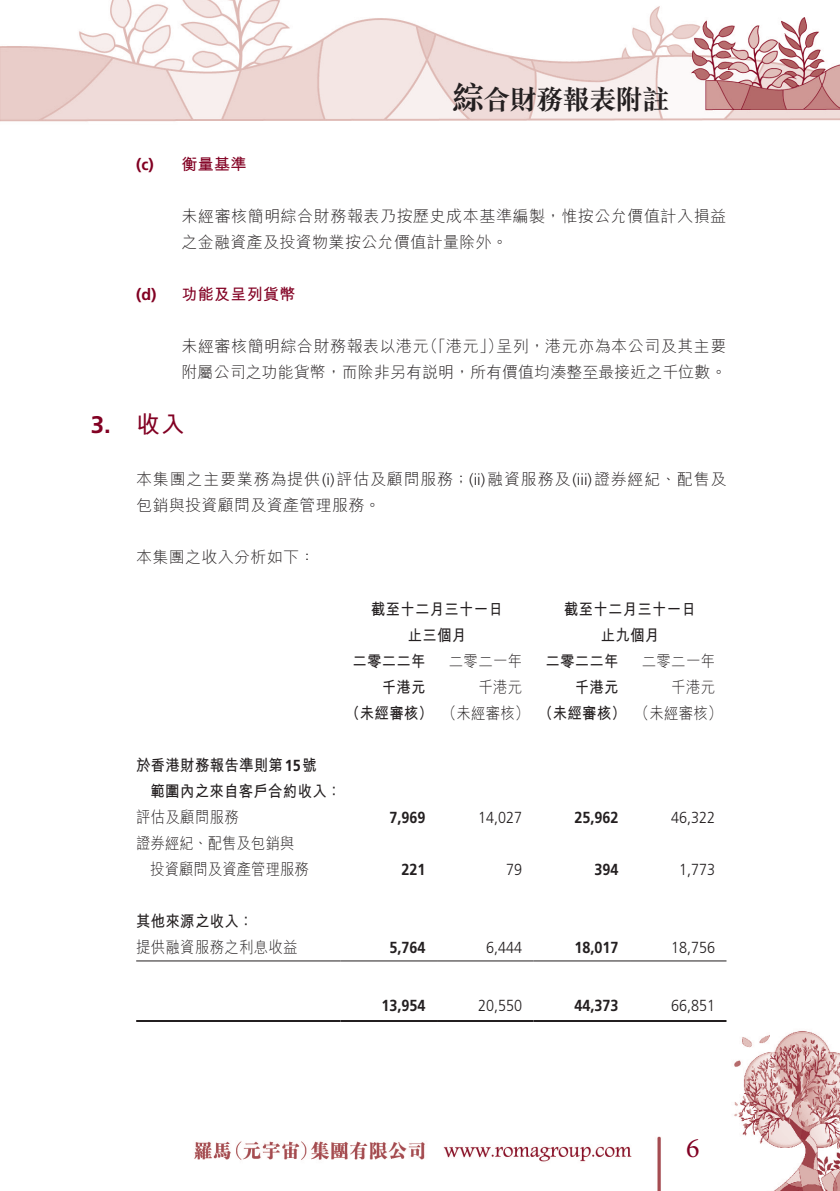
<style>
.page{position:relative;width:840px;height:1191px;background:#fff}
.page>*{position:absolute;margin:0;border:0;box-sizing:border-box;transform-origin:0 0}
.t1{font:700 28px "M Sung HK";letter-spacing:-.055em;color:#231f20}
.t2{font:28px "Minion Pro";color:#820123}
._01_H1{font:700 24px "M Hei HK";color:#820123}
._01_H1-2{font:700 24px "Frutiger LT Std";color:#820123}
._50_Table_txt{font:700 16px "M Hei HK";letter-spacing:.02em;color:#231f20;scale:.9 1}
._00_txt{font:300 16px/26px "M Hei HK";letter-spacing:.03em;color:#231f20}
._00_txt-2{font:300 16px/26px "M Hei HK";letter-spacing:.05em;color:#231f20}
._00_txt-3{font:300 16px/26px "M Hei HK";color:#231f20}
._50_Table_txt-2{font:300 16px "M Hei HK";letter-spacing:.02em;color:#231f20;scale:.9 1}
._50_Table_txt-3{font:300 16px "Frutiger LT Std";color:#231f20;scale:.9 1}
._50_Table_txt-4{font:700 16px "Frutiger LT Std";color:#231f20;scale:.9 1}
._50_Table_txt-5{font:300 16px "M Hei HK";color:#231f20;scale:.9 1}
._02_H2{font:700 16px "M Hei HK";letter-spacing:.02em;color:#820123}
._02_H2-2{font:700 16px "Frutiger LT Std";color:#820123}
.s1{font-size:33px}
.s2{font-family:"Frutiger LT Std"}
</style>
<div class="page">
<img style="left:0;top:0;width:839px;height:1191px">
<hr style="left:136px;top:960px;width:204px;height:1px;background:#231f20">
<hr style="left:340px;top:960px;width:97px;height:1px;background:#231f20">
<hr style="left:437px;top:960px;width:96px;height:1px;background:#231f20">
<hr style="left:533px;top:960px;width:96px;height:1px;background:#231f20">
<hr style="left:629px;top:960px;width:97px;height:1px;background:#231f20">
<hr style="left:136px;top:1020px;width:204px;height:2px;background:#231f20">
<hr style="left:340px;top:1020px;width:97px;height:2px;background:#231f20">
<hr style="left:437px;top:1020px;width:96px;height:2px;background:#231f20">
<hr style="left:533px;top:1020px;width:96px;height:2px;background:#231f20">
<hr style="left:629px;top:1020px;width:97px;height:2px;background:#231f20">
<p class="_01_H1-2" style="left:91px;top:411px;width:22px">3.</p>
<p class="_02_H2-2" style="left:136px;top:155px;width:19px">)c(</p>
<p class="_02_H2-2" style="left:136px;top:285px;width:22px">d( )</p>
<p class="_02_H2" style="left:181px;top:153px;width:66px">衡量基準</p>
<h1 class="t1" style="left:451px;top:86px;width:219px"><span class="s1">綜</span>合財務報表附註</h1>
<p class="_00_txt" style="left:181px;top:203px;width:546px">未經審核簡明綜合財務報表乃按歷史成本基準編製，惟按公允價值計入損益之金融資產及投資物業按公允價值計量除外。</p>
<p class="_02_H2" style="left:181px;top:283px;width:115px">功能及呈列貨幣</p>
<p class="_00_txt" style="left:422px;top:333px;width:82px">（「港元」）</p>
<p class="_00_txt-3" style="left:181px;top:333px;width:546px">未經審核簡明綜合財務報表以港元<br>附屬公司之功能貨幣，而除非另有說明，所有價值均湊整至最接近之千位數。</p>
<p class="_01_H1" style="left:136px;top:407px;width:50px">收入</p>
<p class="_00_txt" style="left:496px;top:333px;width:231px">呈列，港元亦為本公司及其主要</p>
<p class="_00_txt-2" style="left:136px;top:466px;width:591px">本集團之主要業務為提供 <span class="s2">)i(</span> 評估及顧問服務；<span class="s2">( )i i</span> 融資服務及<span class="s2">(iii)</span>證券經紀、配售及包銷與投資顧問及資產管理服務。</p>
<p class="_00_txt" style="left:136px;top:544px;width:180px">本集團之收入分析如下：</p>
<p class="_50_Table_txt" style="left:371px;top:598px;width:148px">截至十二月三十一日</p>
<p class="_50_Table_txt" style="left:407px;top:624px;width:66px">止三個月</p>
<p class="_50_Table_txt" style="left:563px;top:598px;width:148px">截至十二月三十一日</p>
<p class="_50_Table_txt" style="left:600px;top:624px;width:66px">止九個月</p>
<p class="_50_Table_txt-2" style="left:641px;top:653px;width:83px">二零二一年</p>
<p class="_50_Table_txt-2" style="left:448px;top:653px;width:83px">二零二一年</p>
<p class="_50_Table_txt" style="left:352px;top:650px;width:83px">二零二二年</p>
<p class="_50_Table_txt" style="left:545px;top:650px;width:83px">二零二二年</p>
<p class="_50_Table_txt" style="left:136px;top:754px;width:202px">於香港財務報告準則第<span class="s2">15</span>號</p>
<p class="_50_Table_txt" style="left:150px;top:780px;width:213px">範圍內之來自客戶合約收入：</p>
<p class="_50_Table_txt-2" style="left:136px;top:809px;width:115px">評估及顧問服務</p>
<p class="_50_Table_txt-5" style="left:136px;top:835px;width:177px">證券經紀、配售及包銷與</p>
<p class="_50_Table_txt-5" style="left:150px;top:861px;width:177px">投資顧問及資產管理服務</p>
<p class="_50_Table_txt" style="left:136px;top:910px;width:131px">其他來源之收入：</p>
<p class="_50_Table_txt-2" style="left:136px;top:939px;width:181px">提供融資服務之利息收益</p>
<p class="_50_Table_txt" style="left:381px;top:676px;width:50px">千港元</p>
<p class="_50_Table_txt" style="left:345px;top:702px;width:98px">（未經審核）</p>
<p class="_50_Table_txt-4" style="left:389px;top:808px;width:42px">7,969</p>
<p class="_50_Table_txt-4" style="left:401px;top:860px;width:28px">221</p>
<p class="_50_Table_txt-4" style="left:389px;top:938px;width:42px">5,764</p>
<p class="_50_Table_txt-4" style="left:381px;top:996px;width:50px">13,954</p>
<p class="_50_Table_txt-2" style="left:478px;top:679px;width:50px">千港元</p>
<p class="_50_Table_txt-2" style="left:441px;top:705px;width:98px">（未經審核）</p>
<p class="_50_Table_txt-3" style="left:478px;top:808px;width:50px">14,027</p>
<p class="_50_Table_txt-3" style="left:506px;top:860px;width:19px">79</p>
<p class="_50_Table_txt-3" style="left:486px;top:938px;width:42px">6,444</p>
<p class="_50_Table_txt-3" style="left:478px;top:996px;width:50px">20,550</p>
<p class="_50_Table_txt" style="left:574px;top:676px;width:50px">千港元</p>
<p class="_50_Table_txt" style="left:538px;top:702px;width:98px">（未經審核）</p>
<p class="_50_Table_txt-2" style="left:671px;top:679px;width:50px">千港元</p>
<p class="_50_Table_txt-2" style="left:634px;top:705px;width:98px">（未經審核(</p>
<p class="_50_Table_txt-4" style="left:574px;top:808px;width:50px">25,962</p>
<p class="_50_Table_txt-3" style="left:670px;top:808px;width:50px">46,322</p>
<p class="_50_Table_txt-4" style="left:594px;top:860px;width:28px">394</p>
<p class="_50_Table_txt-3" style="left:678px;top:860px;width:42px">1,773</p>
<p class="_50_Table_txt-4" style="left:574px;top:938px;width:50px">18,017</p>
<p class="_50_Table_txt-3" style="left:670px;top:938px;width:50px">18,756</p>
<p class="_50_Table_txt-4" style="left:574px;top:996px;width:50px">44,373</p>
<p class="_50_Table_txt-3" style="left:670px;top:996px;width:50px">66,851</p>
<h1 class="t2" style="left:685px;top:1129px;width:15px">6</h1>
</div>
